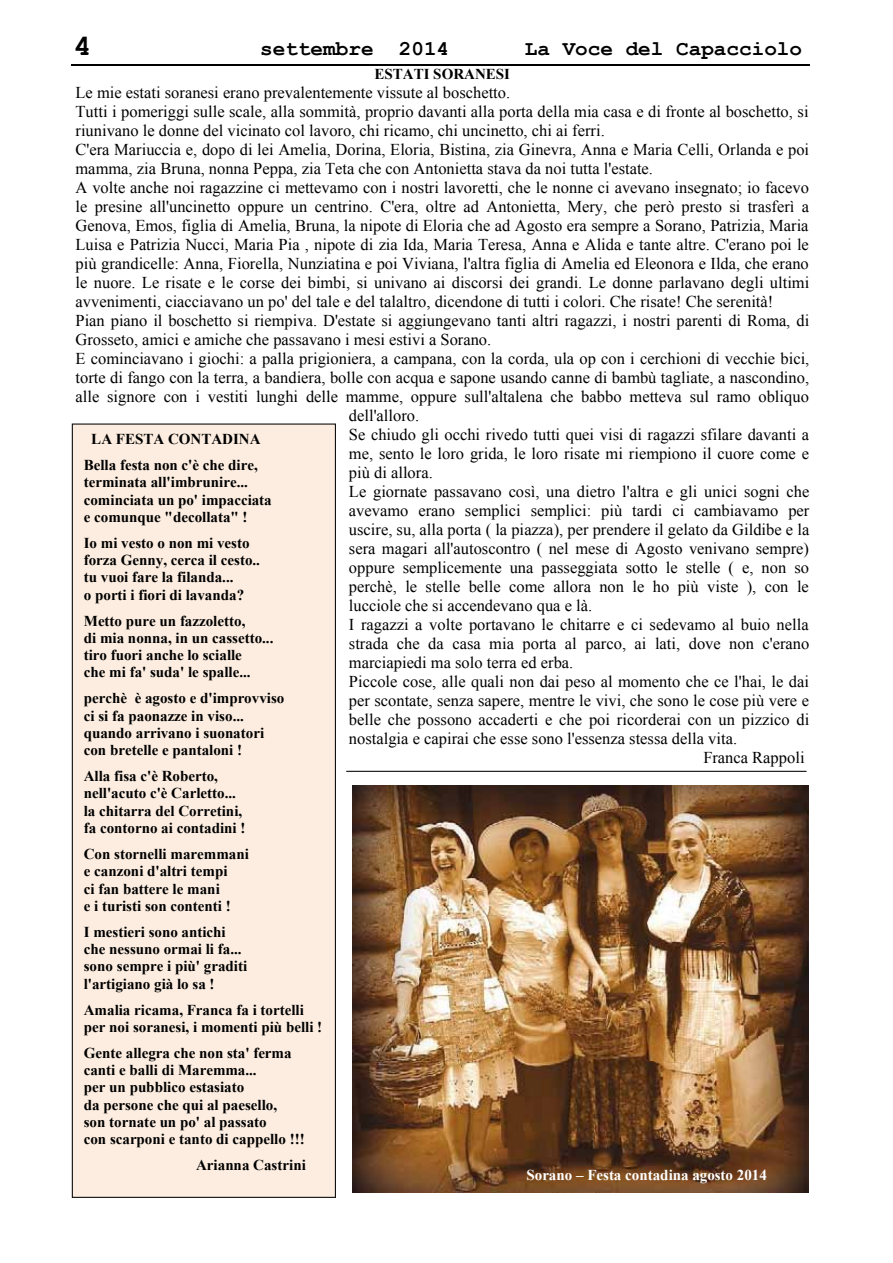
<style>
.page{position:relative;width:893px;height:1263px;background:#fff}
.page>*{position:absolute;margin:0;border:0;box-sizing:border-box;transform-origin:0 0}
.t1{font:700 30px "Courier New";color:#000}
.t2{font:700 21px "Courier New";color:#000}
.t3{font:16.5px "Times New Roman";color:#000}
.t4{font:700 15px/17.2px "Times New Roman";color:#000}
.t5{font:700 15px "Times New Roman";color:#fff}
</style>
<div class="page">
<hr style="left:71px;top:64px;width:738px;height:1px;background:#000">
<div style="left:72px;top:424px;width:263px;height:773px;background:#fcede0"></div>
<div style="left:72px;top:423px;width:264px;height:775px;border:1px solid #111211"></div>
<img style="left:352px;top:785px;width:457px;height:407px">
<hr style="left:347px;top:771px;width:459px;height:1px;background:#111211">
<h1 class="t1" style="left:73px;top:27px;width:19px">4</h1>
<p class="t2" style="left:260px;top:35px;width:191px">settembre 2014</p>
<p class="t2" style="left:525px;top:35px;width:279px">La Voce del Capacciolo</p>
<p class="t4" style="left:374px;top:65px;width:137px">ESTATI SORANESI</p>
<p class="t3" style="left:75px;top:81px;width:436px">Le mie estati soranesi erano prevalentemente vissute al boschetto.</p>
<p class="t3" style="left:75px;top:100px;width:735px">Tutti i pomeriggi sulle scale, alla sommità, proprio davanti alla porta della mia casa e di fronte al boschetto, si</p>
<p class="t3" style="left:75px;top:119px;width:531px">riunivano le donne del vicinato col lavoro, chi ricamo, chi uncinetto, chi ai ferri.</p>
<p class="t3" style="left:75px;top:138px;width:735px">C'era Mariuccia e, dopo di lei Amelia, Dorina, Eloria, Bistina, zia Ginevra, Anna e Maria Celli, Orlanda e poi</p>
<p class="t3" style="left:75px;top:157px;width:579px">mamma, zia Bruna, nonna Peppa, zia Teta che con Antonietta stava da noi tutta l'estate.</p>
<p class="t3" style="left:75px;top:176px;width:735px">A volte anche noi ragazzine ci mettevamo con i nostri lavoretti, che le nonne ci avevano insegnato; io facevo</p>
<p class="t3" style="left:75px;top:195px;width:735px">le presine all'uncinetto oppure un centrino. C'era, oltre ad Antonietta, Mery, che però presto si trasferì a</p>
<p class="t3" style="left:75px;top:214px;width:735px">Genova, Emos, figlia di Amelia, Bruna, la nipote di Eloria che ad Agosto era sempre a Sorano, Patrizia, Maria</p>
<p class="t3" style="left:75px;top:233px;width:735px">Luisa e Patrizia Nucci, Maria Pia , nipote di zia Ida, Maria Teresa, Anna e Alida e tante altre. C'erano poi le</p>
<p class="t3" style="left:75px;top:252px;width:735px">più grandicelle: Anna, Fiorella, Nunziatina e poi Viviana, l'altra figlia di Amelia ed Eleonora e Ilda, che erano</p>
<p class="t3" style="left:76px;top:271px;width:735px">le nuore. Le risate e le corse dei bimbi, si univano ai discorsi dei grandi. Le donne parlavano degli ultimi</p>
<p class="t3" style="left:76px;top:290px;width:699px">avvenimenti, ciacciavano un po' del tale e del talaltro, dicendone di tutti i colori. Che risate! Che serenità!</p>
<p class="t3" style="left:76px;top:309px;width:735px">Pian piano il boschetto si riempiva. D'estate si aggiungevano tanti altri ragazzi, i nostri parenti di Roma, di</p>
<p class="t3" style="left:76px;top:328px;width:417px">Grosseto, amici e amiche che passavano i mesi estivi a Sorano.</p>
<p class="t3" style="left:76px;top:347px;width:735px">E cominciavano i giochi: a palla prigioniera, a campana, con la corda, ula op con i cerchioni di vecchie bici,</p>
<p class="t3" style="left:76px;top:366px;width:735px">torte di fango con la terra, a bandiera, bolle con acqua e sapone usando canne di bambù tagliate, a nascondino,</p>
<p class="t3" style="left:76px;top:385px;width:735px">alle signore con i vestiti lunghi delle mamme, oppure sull'altalena che babbo metteva sul ramo obliquo</p>
<p class="t3" style="left:349px;top:404px;width:72px">dell'alloro.</p>
<p class="t3" style="left:349px;top:423px;width:462px">Se chiudo gli occhi rivedo tutti quei visi di ragazzi sfilare davanti a</p>
<p class="t3" style="left:349px;top:442px;width:462px">me, sento le loro grida, le loro risate mi riempiono il cuore come e</p>
<p class="t3" style="left:349px;top:461px;width:85px">più di allora.</p>
<p class="t3" style="left:349px;top:480px;width:462px">Le giornate passavano così, una dietro l'altra e gli unici sogni che</p>
<p class="t3" style="left:349px;top:499px;width:462px">avevamo erano semplici semplici: più tardi ci cambiavamo per</p>
<p class="t3" style="left:349px;top:518px;width:462px">uscire, su, alla porta ( la piazza), per prendere il gelato da Gildibe e la</p>
<p class="t3" style="left:349px;top:537px;width:462px">sera magari all'autoscontro ( nel mese di Agosto venivano sempre)</p>
<p class="t3" style="left:349px;top:556px;width:462px">oppure semplicemente una passeggiata sotto le stelle ( e, non so</p>
<p class="t3" style="left:349px;top:575px;width:461px">perchè, le stelle belle come allora non le ho più viste ), con le</p>
<p class="t3" style="left:349px;top:594px;width:245px">lucciole che si accendevano qua e là.</p>
<p class="t3" style="left:349px;top:613px;width:461px">I ragazzi a volte portavano le chitarre e ci sedevamo al buio nella</p>
<p class="t3" style="left:349px;top:632px;width:462px">strada che da casa mia porta al parco, ai lati, dove non c'erano</p>
<p class="t3" style="left:349px;top:651px;width:226px">marciapiedi ma solo terra ed erba.</p>
<p class="t3" style="left:349px;top:670px;width:462px">Piccole cose, alle quali non dai peso al momento che ce l'hai, le dai</p>
<p class="t3" style="left:349px;top:689px;width:462px">per scontate, senza sapere, mentre le vivi, che sono le cose più vere e</p>
<p class="t3" style="left:349px;top:708px;width:462px">belle che possono accaderti e che poi ricorderai con un pizzico di</p>
<p class="t3" style="left:349px;top:727px;width:390px">nostalgia e capirai che esse sono l'essenza stessa della vita.</p>
<p class="t3" style="left:703px;top:746px;width:103px">Franca Rappoli</p>
<p class="t4" style="left:84px;top:426px;width:178px;line-height:26px;text-align:center">LA FESTA CONTADINA<br>Bella festa non c'è che dire,</p>
<p class="t4" style="left:84px;top:473px;width:190px">terminata all'imbrunire... cominciata un po' impacciata e comunque "decollata" !</p>
<p class="t4" style="left:84px;top:534px;width:178px">Io mi vesto o non mi vesto forza Genny, cerca il cesto.. tu vuoi fare la filanda...<br>o porti i fiori di lavanda?</p>
<p class="t4" style="left:84px;top:611px;width:191px">Metto pure un fazzoletto,<br>di mia nonna, in un cassetto... tiro fuori anche lo scialle<br>che mi fa' suda' le spalle...</p>
<p class="t4" style="left:84px;top:689px;width:202px">perchè è agosto e d'improvviso ci si fa paonazze in viso... quando arrivano i suonatori con bretelle e pantaloni !</p>
<p class="t4" style="left:84px;top:767px;width:163px">Alla fisa c'è Roberto, nell'acuto c'è Carletto... la chitarra del Corretini, fa contorno ai contadini !</p>
<p class="t4" style="left:84px;top:845px;width:167px">Con stornelli maremmani e canzoni d'altri tempi<br>ci fan battere le mani<br>e i turisti son contenti !</p>
<p class="t4" style="left:84px;top:923px;width:165px">I mestieri sono antichi che nessuno ormai li fa... sono sempre i più' graditi l'artigiano già lo sa !</p>
<p class="t4" style="left:84px;top:1000px;width:240px">Amalia ricama, Franca fa i tortelli per noi soranesi, i momenti più belli !</p>
<p class="t4" style="left:84px;top:1044px;width:222px">Gente allegra che non sta' ferma canti e balli di Maremma...<br>per un pubblico estasiato<br>da persone che qui al paesello,<br>son tornate un po' al passato<br>con scarponi e tanto di cappello !!!</p>
<p class="t4" style="left:196px;top:1156px;width:111px">Arianna Castrini</p>
<p class="t5" style="left:526px;top:1165px;width:242px">Sorano – Festa contadina agosto 2014</p>
</div>
